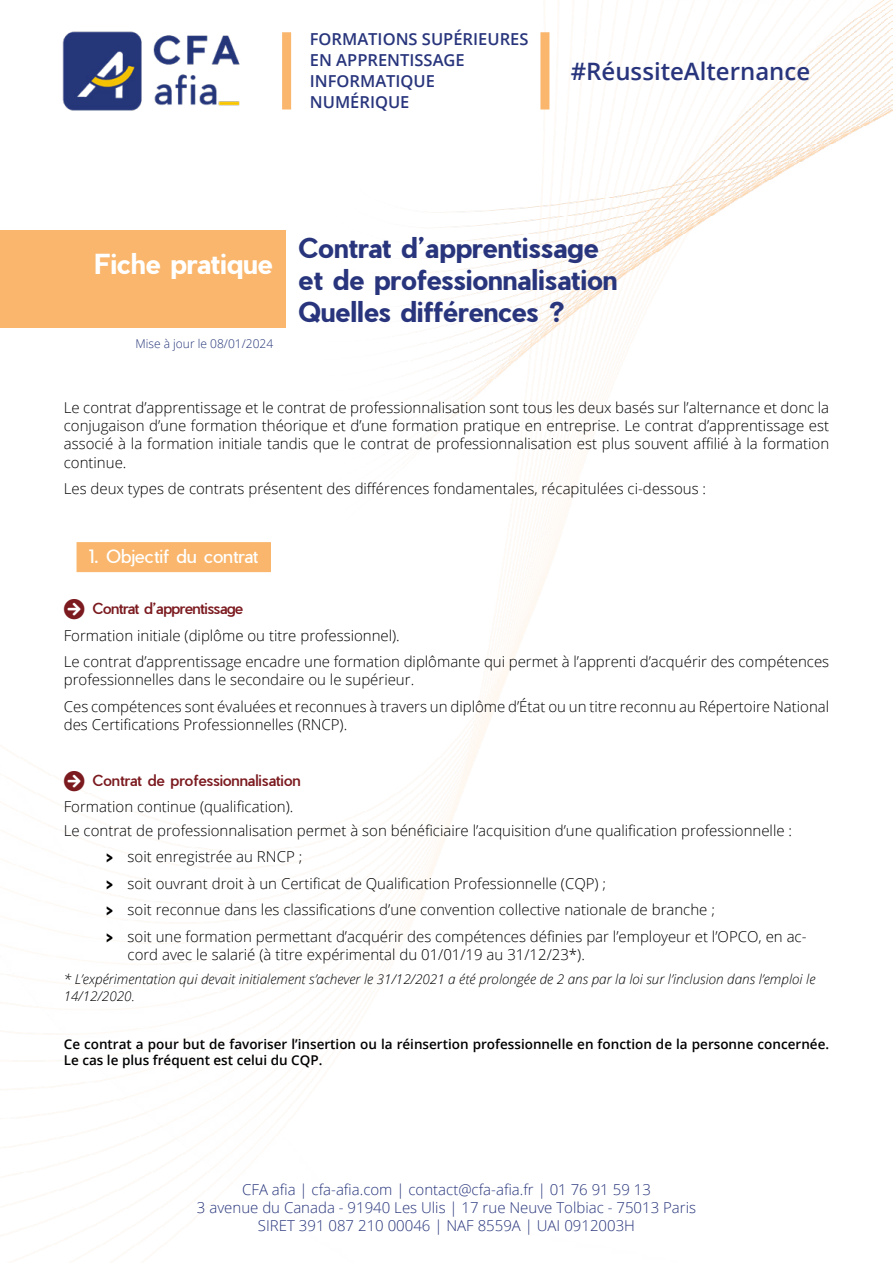
<style>
.page{position:relative;width:893px;height:1263px;background:#fff}
.page>*{position:absolute;margin:0;border:0;box-sizing:border-box;transform-origin:0 0}
.t1{font:700 27px/32.4px "Pier Sans";color:#28357c}
.t2{font:700 27px "Pier Sans";color:#fff}
.t3{font:600 24px "Open Sans";color:#28357c}
.t4{font:18px "Pier Sans";letter-spacing:-.005em;color:#fff}
.t5{font:600 16.5px/21px "Open Sans";color:#28357c}
.t6{font:300 15px/26.5px "Open Sans";color:#000}
.t7{font:300 15px/18px "Open Sans";color:#28357c;text-align:center}
.t8{font:500 15px "Pier Sans";letter-spacing:-.005em;color:#7b1a1f}
.t9{font:500 15px "Pier Sans";letter-spacing:-.03em;color:#7b1a1f}
.t10{font:600 13.5px/16.2px "Open Sans";color:#000}
.t11{font:italic 300 13.5px/16.2px "Open Sans";color:#000}
.t12{font:300 12px "Open Sans";color:#253679}
.s1{font-family:"Pier Sans";font-weight:700}
</style>
<div class="page">
<img style="left:0;top:0;width:893px;height:1263px">
<img style="left:58px;top:29px;width:203px;height:90px">
<div style="left:282px;top:32px;width:9px;height:77px;background:#f9b66c"></div>
<div style="left:540px;top:32px;width:9px;height:77px;background:#f9b66c"></div>
<div style="left:0;top:230px;width:286px;height:98px;background:#f9b66c"></div>
<div style="left:77px;top:542px;width:194px;height:30px;background:#f9b66c"></div>
<svg style="left:64px;top:599px;width:20px;height:20px"></svg>
<svg style="left:64px;top:771px;width:20px;height:20px"></svg>
<p class="t5" style="left:310px;top:28px;width:220px">FORMATIONS SUPÉRIEURES<br>EN APPRENTISSAGE<br>INFORMATIQUE<br>NUMÉRIQUE</p>
<h2 class="t3" style="left:571px;top:54px;width:241px">#RéussiteAlternance</h2>
<h1 class="t2" style="left:94px;top:245px;width:180px">Fiche pratique</h1>
<p class="t12" style="left:135px;top:335px;width:139px">Mise à jour le 08/01/2024</p>
<h1 class="t1" style="left:298px;top:231px;width:320px">Contrat d’apprentissage et de professionnalisation<br>Quelles différences ?</h1>
<p class="t6" style="left:64px;top:399px;width:767px;line-height:18px;text-align:justify">Le contrat d’apprentissage et le contrat de professionnalisation sont tous les deux basés sur l’alternance et donc la conjugaison d’une formation théorique et d’une formation pratique en entreprise. Le contrat d’apprentissage est associé à la formation initiale tandis que le contrat de professionnalisation est plus souvent affilié à la formation continue.</p>
<p class="t6" style="left:64px;top:475px;width:644px">Les deux types de contrats présentent des différences fondamentales, récapitulées ci-dessous :</p>
<p class="t4" style="left:88px;top:545px;width:171px">1. Objectif du contrat</p>
<p class="t9" style="left:93px;top:598px;width:152px">Contrat d’apprentissage</p>
<p class="t6" style="left:64px;top:621px;width:767px">Formation initiale (diplôme ou titre professionnel).<br>Le contrat d’apprentissage encadre une formation diplômante qui permet à l’apprenti d’acquérir des compétences</p>
<p class="t6" style="left:64px;top:666px;width:767px">professionnelles dans le secondaire ou le supérieur.<br>Ces compétences sont évaluées et reconnues à travers un diplôme d’État ou un titre reconnu au Répertoire National</p>
<p class="t6" style="left:64px;top:710px;width:285px">des Certifications Professionnelles (RNCP).</p>
<p class="t8" style="left:93px;top:770px;width:210px">Contrat de professionnalisation</p>
<p class="t6" style="left:64px;top:794px;width:730px;line-height:23.5px">Formation continue (qualification).<br>Le contrat de professionnalisation permet à son bénéficiaire l’acquisition d’une qualification professionnelle :</p>
<p class="t6" style="left:106px;top:843px;width:702px"><span class="s1">&gt;</span> soit enregistrée au RNCP ;<br><span class="s1">&gt;</span> soit ouvrant droit à un Certificat de Qualification Professionnelle (CQP) ;<br><span class="s1">&gt;</span> soit reconnue dans les classifications d’une convention collective nationale de branche ;<br><span class="s1">&gt;</span> soit une formation permettant d’acquérir des compétences définies par l’employeur et l’OPCO, en ac-</p>
<p class="t6" style="left:128px;top:941px;width:459px">cord avec le salarié (à titre expérimental du 01/01/19 au 31/12/23*).</p>
<p class="t11" style="left:64px;top:971px;width:753px">* L’expérimentation qui devait initialement s’achever le 31/12/2021 a été prolongée de 2 ans par la loi sur l’inclusion dans l’emploi le<br>14/12/2020.</p>
<p class="t10" style="left:64px;top:1035px;width:767px">Ce contrat a pour but de favoriser l’insertion ou la réinsertion professionnelle en fonction de la personne concernée.<br>Le cas le plus fréquent est celui du CQP.</p>
<p class="t7" style="left:197px;top:1180px;width:501px">CFA afia | cfa-afia.com | contact@cfa-afia.fr | 01 76 91 59 13<br>3 avenue du Canada - 91940 Les Ulis | 17 rue Neuve Tolbiac - 75013 Paris<br>SIRET 391 087 210 00046 | NAF 8559A | UAI 0912003H</p>
</div>
